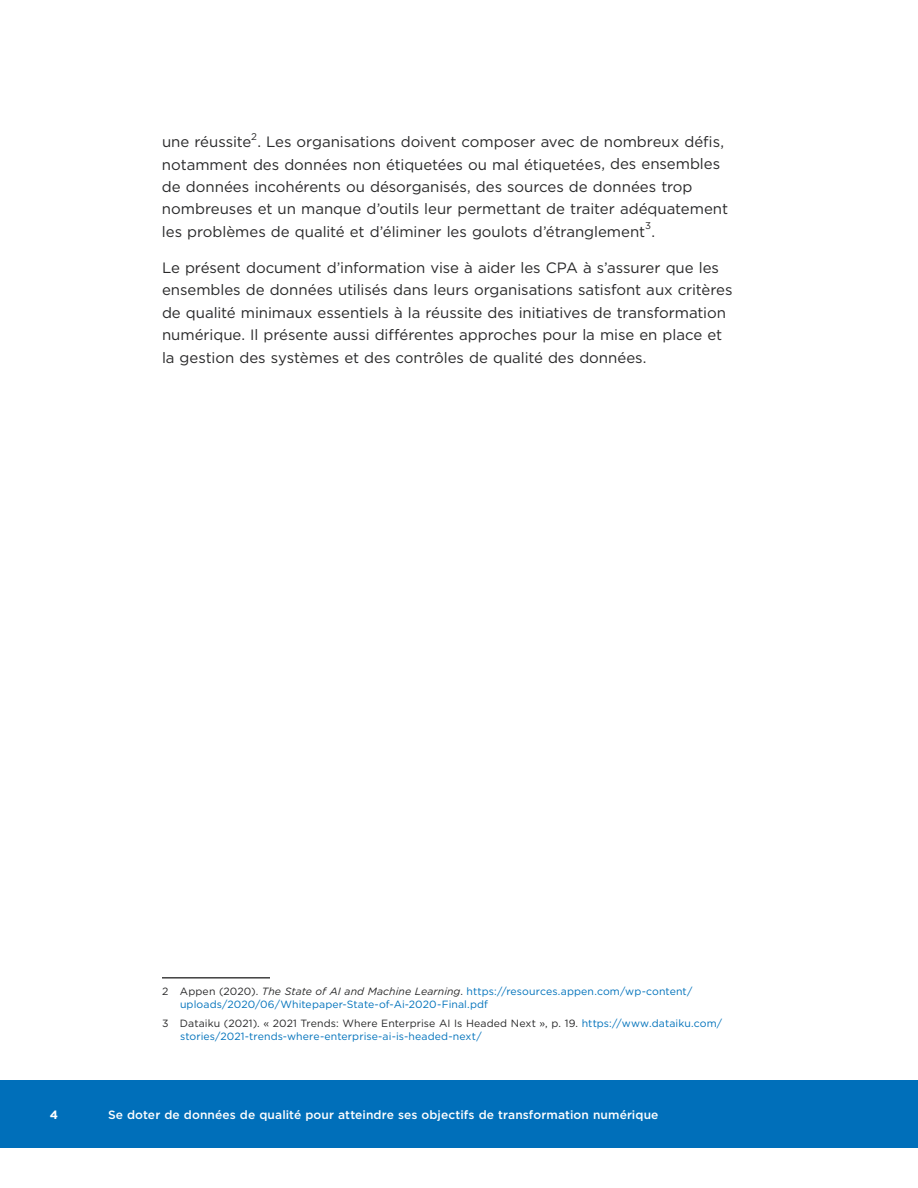
<style>
.page{position:relative;width:918px;height:1188px;background:#fff}
.page>*{position:absolute;margin:0;border:0;box-sizing:border-box;transform-origin:0 0}
.t1{font:15px/22.5px "Gotham";letter-spacing:-.005em;color:#282829}
.t2{font:500 12px "Gotham";letter-spacing:.01em;color:#fefefe}
.t3{font:700 12px "Gotham";color:#fefefe}
.t4{font:10.5px/12.6px "Gotham";letter-spacing:.01em;color:#0072bb}
.t5{font:9.75px "Gotham";color:#282829}
.s1{color:#282829}
.s2{font-style:italic;color:#282829}
</style>
<div class="page">
<div style="left:0;top:1080px;width:918px;height:68px;background:#006fba"></div>
<hr style="left:162px;top:977px;width:108px;height:1px;background:#000">
<p class="t5" style="left:251px;top:130px;width:7px">2</p>
<p class="t1" style="left:162px;top:130px;width:568px">une réussite . Les organisations doivent composer avec de nombreux défis, notamment des données non étiquetées ou mal étiquetées, des ensembles de données incohérents ou désorganisés, des sources de données trop nombreuses et un manque d’outils leur permettant de traiter adéquatement les problèmes de qualité et d’éliminer les goulots d’étranglement .</p>
<p class="t5" style="left:645px;top:220px;width:7px">3</p>
<p class="t1" style="left:162px;top:256px;width:572px">Le présent document d’information vise à aider les CPA à s’assurer que les ensembles de données utilisés dans leurs organisations satisfont aux critères de qualité minimaux essentiels à la réussite des initiatives de transformation numérique. Il présente aussi différentes approches pour la mise en place et la gestion des systèmes et des contrôles de qualité des données.</p>
<p class="t4" style="left:180px;top:985px;width:514px;text-indent:-18px"><span class="s1">2 Appen (2020).</span> <span class="s2">The State of AI and Machine Learning</span><span class="s1">.</span> https://resources.appen.com/wp-content/ uploads/2020/06/Whitepaper-State-of-Ai-2020-Final.pdf</p>
<p class="t4" style="left:180px;top:1017px;width:544px;text-indent:-18px"><span class="s1">3 Dataiku (2021). « 2021 Trends: Where Enterprise AI Is Headed Next », p. 19.</span> https://www.dataiku.com/ stories/2021-trends-where-enterprise-ai-is-headed-next/</p>
<p class="t3" style="left:50px;top:1107px;width:10px">4</p>
<p class="t2" style="left:108px;top:1107px;width:552px">Se doter de données de qualité pour atteindre ses objectifs de transformation numérique</p>
</div>
